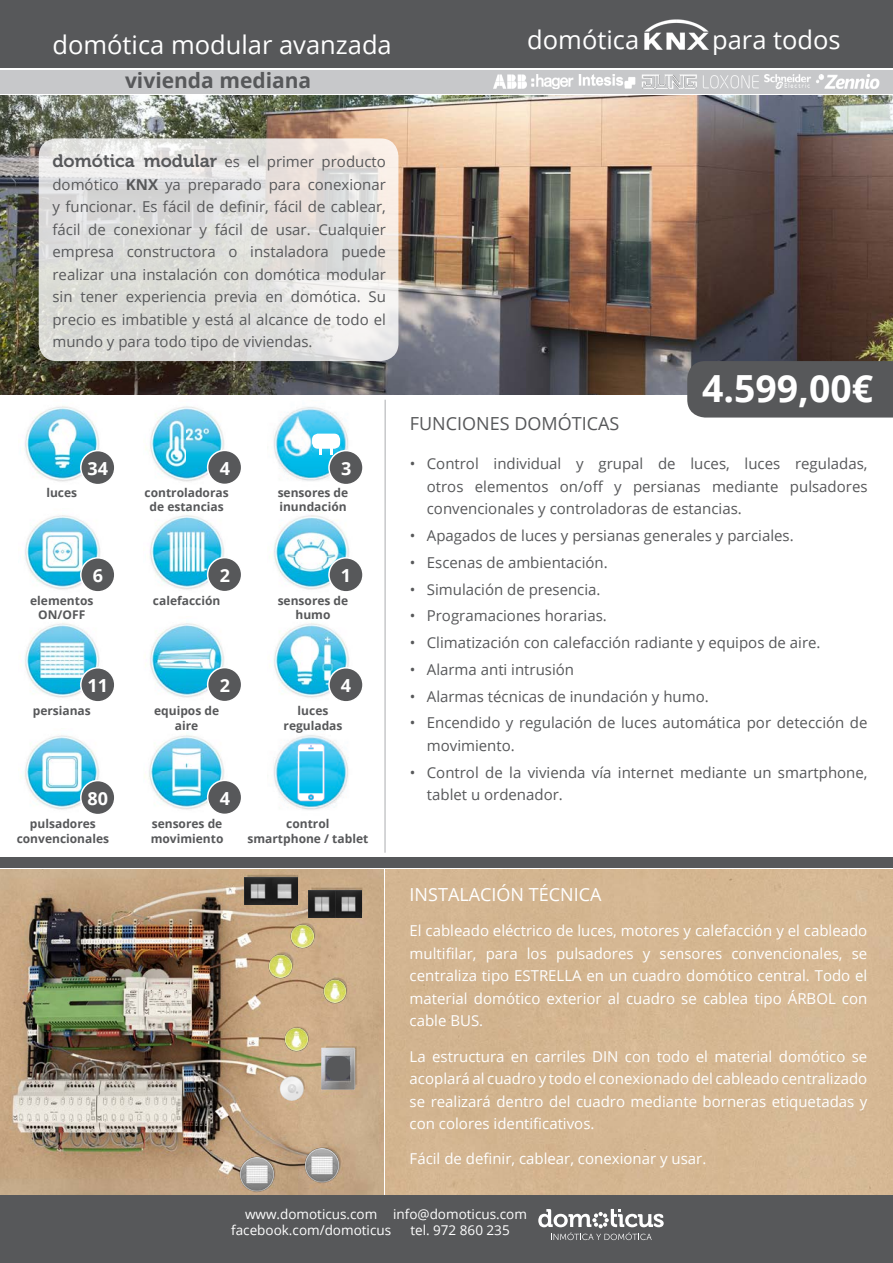
<style>
.page{position:relative;width:893px;height:1263px;background:#fff}
.page>*{position:absolute;margin:0;border:0;box-sizing:border-box;transform-origin:0 0}
.t1{font:700 37.35px "Open Sans";color:#fff}
.t2{font:25.5px "Open Sans";color:#fff}
.t3{font:700 21px "Open Sans";color:#57585a}
.t4{font:18px "Open Sans";color:#57585a}
.t5{font:18px "Open Sans";color:#fff}
.t6{font:700 18px "Open Sans";color:#fff}
.t7{font:15px/22.5px "Open Sans";color:#57585a;text-align:justify}
.t8{font:15px/22.5px "Open Sans";color:#fff;text-align:justify}
.t9{font:13.5px "Open Sans";color:#fff}
.t10{font:700 12px/14.4px "Open Sans";color:#57585a;text-align:center}
.s1{font-family:"Museo 700";font-size:18px}
.s2{font-weight:700}
</style>
<div class="page">
<img style="left:0;top:869px;width:893px;height:325px">
<img style="left:0;top:96px;width:893px;height:298px">
<img style="left:273px;top:407px;width:75px;height:74px">
<div style="left:312px;top:434px;width:28px;height:15px;background:#fff;border-radius:6px"></div>
<svg style="left:319px;top:449px;width:3px;height:6px"></svg>
<svg style="left:330px;top:449px;width:3px;height:6px"></svg>
<img style="left:273px;top:735px;width:75px;height:75px">
<img style="left:282px;top:742px;width:58px;height:59px">
<img style="left:24px;top:406px;width:76px;height:76px">
<img style="left:24px;top:515px;width:76px;height:75px">
<img style="left:25px;top:623px;width:75px;height:75px">
<img style="left:20px;top:735px;width:79px;height:76px">
<img style="left:145px;top:406px;width:79px;height:76px">
<img style="left:149px;top:515px;width:75px;height:75px">
<img style="left:270px;top:515px;width:79px;height:75px">
<img style="left:144px;top:735px;width:80px;height:76px">
<img style="left:150px;top:623px;width:74px;height:75px">
<img style="left:274px;top:623px;width:75px;height:75px">
<div style="left:0;top:0;width:893px;height:68px;background:#57585a"></div>
<img style="left:244px;top:878px;width:54px;height:26px">
<img style="left:308px;top:890px;width:54px;height:27px">
<img style="left:288px;top:922px;width:28px;height:28px">
<img style="left:267px;top:952px;width:28px;height:28px">
<img style="left:321px;top:977px;width:28px;height:28px">
<img style="left:282px;top:1026px;width:28px;height:28px">
<img style="left:317px;top:1045px;width:42px;height:48px">
<img style="left:279px;top:1076px;width:25px;height:25px">
<img style="left:301px;top:1147px;width:41px;height:36px">
<img style="left:236px;top:1156px;width:42px;height:37px">
<div style="left:326px;top:1056px;width:24px;height:24px;background:#57585a;border-radius:10px"></div>
<div style="left:0;top:1196px;width:893px;height:67px;background:#57585a"></div>
<div style="left:687px;top:361px;width:206px;height:57px;background:#57585a"></div>
<div style="left:0;top:70px;width:893px;height:24px;background:#c7c8ca"></div>
<img style="left:645px;top:19px;width:63px;height:31px">
<img style="left:494px;top:74px;width:386px;height:14px">
<svg style="left:538px;top:1209px;width:126px;height:31px"></svg>
<svg style="left:39px;top:138px;width:359px;height:223px;fill:#dededa"></svg>
<div style="left:81px;top:451px;width:34px;height:34px;background:#57585a;border-radius:50%"></div>
<div style="left:80px;top:450px;width:36px;height:35px;border:2px solid #fff;border-radius:50%"></div>
<div style="left:81px;top:558px;width:34px;height:34px;background:#57585a;border-radius:50%"></div>
<div style="left:80px;top:557px;width:36px;height:36px;border:2px solid #fff;border-radius:50%"></div>
<div style="left:81px;top:668px;width:34px;height:34px;background:#57585a;border-radius:50%"></div>
<div style="left:80px;top:667px;width:36px;height:35px;border:2px solid #fff;border-radius:50%"></div>
<div style="left:81px;top:780px;width:34px;height:34px;background:#57585a;border-radius:50%"></div>
<div style="left:80px;top:780px;width:36px;height:35px;border:2px solid #fff;border-radius:50%"></div>
<div style="left:208px;top:450px;width:34px;height:34px;background:#57585a;border-radius:50%"></div>
<div style="left:207px;top:450px;width:35px;height:35px;border:2px solid #fff;border-radius:50%"></div>
<div style="left:208px;top:558px;width:34px;height:34px;background:#57585a;border-radius:50%"></div>
<div style="left:207px;top:557px;width:35px;height:35px;border:2px solid #fff;border-radius:50%"></div>
<div style="left:208px;top:668px;width:34px;height:34px;background:#57585a;border-radius:50%"></div>
<div style="left:207px;top:667px;width:35px;height:35px;border:2px solid #fff;border-radius:50%"></div>
<div style="left:208px;top:780px;width:34px;height:34px;background:#57585a;border-radius:50%"></div>
<div style="left:207px;top:780px;width:35px;height:35px;border:2px solid #fff;border-radius:50%"></div>
<div style="left:329px;top:451px;width:34px;height:34px;background:#57585a;border-radius:50%"></div>
<div style="left:328px;top:450px;width:36px;height:35px;border:2px solid #fff;border-radius:50%"></div>
<div style="left:329px;top:558px;width:34px;height:34px;background:#57585a;border-radius:50%"></div>
<div style="left:328px;top:557px;width:36px;height:36px;border:2px solid #fff;border-radius:50%"></div>
<div style="left:329px;top:668px;width:34px;height:34px;background:#57585a;border-radius:50%"></div>
<div style="left:328px;top:667px;width:36px;height:35px;border:2px solid #fff;border-radius:50%"></div>
<div style="left:0;top:857px;width:893px;height:11px;background:#57585a"></div>
<hr style="left:384px;top:400px;width:2px;height:453px;background:#c7c8ca">
<p class="t2" style="left:52px;top:27px;width:341px">domótica modular avanzada</p>
<p class="t3" style="left:125px;top:65px;width:188px">vivienda mediana</p>
<p class="t2" style="left:527px;top:22px;width:113px">domótica</p>
<p class="t2" style="left:712px;top:22px;width:130px">para todos</p>
<p class="t7" style="left:52px;top:150px;width:335px"><span class="s1">domótica modular</span> es el primer producto domótico <span class="s2">KNX</span> ya preparado para conexionar y funcionar. Es fácil de definir, fácil de cablear, fácil de conexionar y fácil de usar. Cualquier empresa constructora o instaladora puede realizar una instalación con domótica modular sin tener experiencia previa en domótica. Su precio es imbatible y está al alcance de todo el mundo y para todo tipo de viviendas.</p>
<p class="t6" style="left:88px;top:455px;width:22px">34</p>
<p class="t6" style="left:217px;top:456px;width:12px">1</p>
<p class="t6" style="left:220px;top:455px;width:12px">4</p>
<p class="t6" style="left:341px;top:456px;width:12px">3</p>
<p class="t10" style="left:46px;top:485px;width:32px">luces</p>
<p class="t10" style="left:145px;top:485px;width:86px">controladoras</p>
<p class="t10" style="left:150px;top:499px;width:76px">de estancias</p>
<p class="t10" style="left:278px;top:485px;width:72px">sensores de</p>
<p class="t10" style="left:279px;top:499px;width:69px">inundación</p>
<p class="t6" style="left:93px;top:563px;width:12px">6</p>
<p class="t6" style="left:220px;top:563px;width:12px">2</p>
<p class="t6" style="left:341px;top:563px;width:12px">1</p>
<p class="t10" style="left:30px;top:593px;width:65px">elementos</p>
<p class="t10" style="left:38px;top:607px;width:48px">ON/OFF</p>
<p class="t6" style="left:88px;top:673px;width:22px">11</p>
<p class="t10" style="left:153px;top:593px;width:69px">calefacción</p>
<p class="t10" style="left:278px;top:593px;width:72px">sensores de</p>
<p class="t10" style="left:296px;top:607px;width:36px">humo</p>
<p class="t6" style="left:220px;top:673px;width:12px">2</p>
<p class="t6" style="left:341px;top:673px;width:12px">4</p>
<p class="t10" style="left:33px;top:703px;width:60px">persianas</p>
<p class="t10" style="left:154px;top:703px;width:67px">equipos de aire</p>
<p class="t10" style="left:298px;top:703px;width:32px">luces</p>
<p class="t10" style="left:284px;top:718px;width:60px">reguladas</p>
<p class="t6" style="left:88px;top:785px;width:22px">80</p>
<p class="t10" style="left:30px;top:816px;width:67px">pulsadores</p>
<p class="t10" style="left:17px;top:831px;width:94px">convencionales</p>
<p class="t6" style="left:220px;top:785px;width:12px">4</p>
<p class="t10" style="left:151px;top:816px;width:74px;text-align:left">sensores de movimiento</p>
<p class="t10" style="left:286px;top:816px;width:45px">control</p>
<p class="t10" style="left:248px;top:831px;width:122px">smartphone / tablet</p>
<p class="t1" style="left:702px;top:362px;width:172px">4.599,00€</p>
<p class="t4" style="left:410px;top:411px;width:211px">FUNCIONES DOMÓTICAS</p>
<p class="t7" style="left:427px;top:452px;width:442px;text-indent:-17px">• Control individual y grupal de luces, luces reguladas, otros elementos on/off y persianas mediante pulsadores convencionales y controladoras de estancias.</p>
<p class="t7" style="left:410px;top:524px;width:385px">• Apagados de luces y persianas generales y parciales.</p>
<p class="t7" style="left:410px;top:551px;width:199px">• Escenas de ambientación.</p>
<p class="t7" style="left:410px;top:577px;width:192px">• Simulación de presencia.</p>
<p class="t7" style="left:410px;top:604px;width:198px">• Programaciones horarias.</p>
<p class="t7" style="left:410px;top:631px;width:412px">• Climatización con calefacción radiante y equipos de aire.</p>
<p class="t7" style="left:410px;top:658px;width:166px">• Alarma anti intrusión</p>
<p class="t7" style="left:410px;top:684px;width:300px">• Alarmas técnicas de inundación y humo.</p>
<p class="t7" style="left:427px;top:711px;width:442px;text-indent:-17px">• Encendido y regulación de luces automática por detección de movimiento.</p>
<p class="t7" style="left:427px;top:760px;width:442px;text-indent:-17px">• Control de la vivienda vía internet mediante un smartphone, tablet u ordenador.</p>
<p class="t5" style="left:410px;top:882px;width:193px">INSTALACIÓN TÉCNICA</p>
<p class="t8" style="left:410px;top:919px;width:459px">El cableado eléctrico de luces, motores y calefacción y el cableado multifilar, para los pulsadores y sensores convencionales, se centraliza tipo ESTRELLA en un cuadro domótico central. Todo el material domótico exterior al cuadro se cablea tipo ÁRBOL con cable BUS.</p>
<p class="t8" style="left:410px;top:1045px;width:459px">La estructura en carriles DIN con todo el material domótico se acoplará al cuadro y todo el conexionado del cableado centralizado se realizará dentro del cuadro mediante borneras etiquetadas y con colores identificativos.</p>
<p class="t8" style="left:410px;top:1147px;width:298px">Fácil de definir, cablear, conexionar y usar.</p>
<p class="t9" style="left:393px;top:1205px;width:135px">info@domoticus.com</p>
<p class="t9" style="left:410px;top:1221px;width:101px">tel. 972 860 235</p>
<p class="t9" style="left:245px;top:1205px;width:134px">www.domoticus.com</p>
<p class="t9" style="left:231px;top:1221px;width:161px">facebook.com/domoticus</p>
</div>
